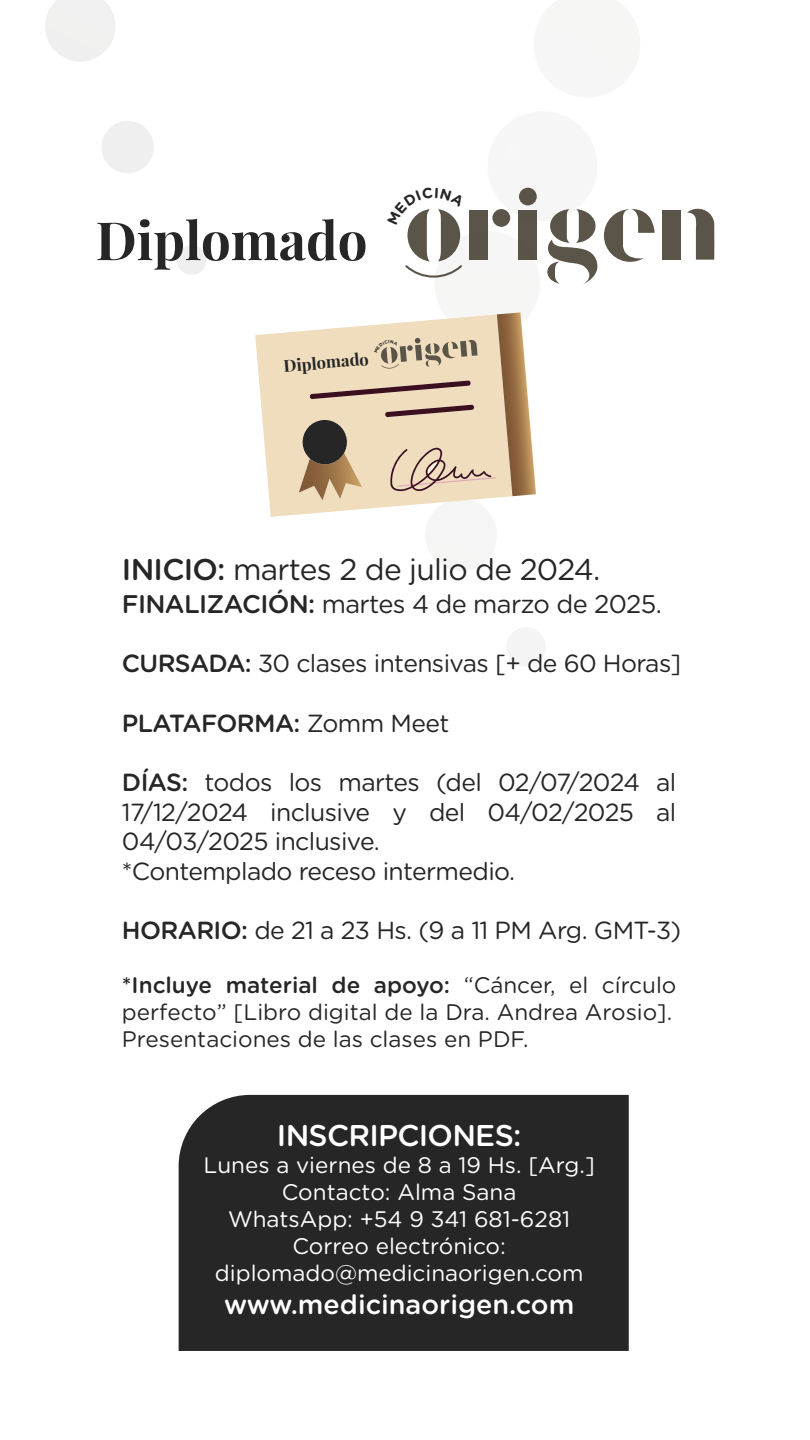
<style>
.page{position:relative;width:810px;height:1440px;background:#fff}
.page>*{position:absolute;margin:0;border:0;box-sizing:border-box;transform-origin:0 0}
.t1{font:700 52.88px "Playfair Display";color:#262626}
.t2{font:30px "Gotham Rounded";letter-spacing:-.025em;color:#262626}
.t3{font:500 30px "Gotham Rounded";letter-spacing:-.025em;color:#fff}
.t4{font:500 27px "Gotham Rounded";color:#fff}
.t5{font:25.5px "Gotham Rounded";letter-spacing:-.025em;color:#262626}
.t6{font:24.75px/29.7px "Gotham Rounded";letter-spacing:-.025em;color:#262626}
.t7{font:500 24.75px "Gotham Rounded";letter-spacing:-.025em;color:#262626}
.t8{font:22.5px/27px "Gotham Rounded";color:#262626}
.t9{font:22.5px/27px "Gotham Rounded";color:#fff;text-align:center}
.t10{font:700 16.58px "Playfair Display";color:#262626}
.s1{font-weight:500}
.s2{font-weight:400}
</style>
<div class="page">
<div style="left:179px;top:1095px;width:450px;height:256px;background:#262626"></div>
<div style="left:469px;top:210px;width:19px;height:50px;background:#5b5549"></div>
<div style="left:519px;top:210px;width:18px;height:50px;background:#5b5549"></div>
<div style="left:492px;top:209px;width:18px;height:18px;background:#5b5549;border-radius:50%"></div>
<svg style="left:547px;top:209px;width:108px;height:75px"></svg>
<div style="left:663px;top:210px;width:18px;height:50px;background:#5b5549"></div>
<svg style="left:687px;top:209px;width:27px;height:51px"></svg>
<div style="left:177px;top:245px;width:29px;height:30px;background:#efefef;border-radius:50%"></div>
<div style="left:101px;top:121px;width:53px;height:52px;background:#efefef;border-radius:50%"></div>
<svg style="left:45px;top:0;width:70px;height:62px"></svg>
<div style="left:488px;top:111px;width:109px;height:110px;background:#f7f6f6;border-radius:50%"></div>
<div style="left:425px;top:499px;width:72px;height:72px;background:#f5f5f5;border-radius:50%"></div>
<div style="left:506px;top:627px;width:40px;height:40px;background:#f4f4f4;border-radius:50%"></div>
<svg style="left:255px;top:331px;width:211px;height:186px;fill:#efddbd"></svg>
<svg style="left:405px;top:209px;width:57px;height:69px"></svg>
<svg style="left:299px;top:312px;width:237px;height:188px;background:#d4c1a6"></svg>
<h1 class="t1" style="left:96px;top:207px;width:273px">Diplomado</h1>
<p class="t10" style="left:283px;top:356px;width:87px;rotate:-5deg">Diplomado</p>
<p class="t2" style="left:122px;top:549px;width:480px"><span class="s1">INICIO:</span> martes 2 de julio de 2024.</p>
<p class="t5" style="left:122px;top:586px;width:542px"><span class="s1">FINALIZACIÓN:</span> martes 4 de marzo de 2025.</p>
<p class="t6" style="left:122px;top:647px;width:561px"><span class="s1">CURSADA:</span> 30 clases intensivas [+ de 60 Horas]</p>
<p class="t7" style="left:122px;top:705px;width:329px">PLATAFORMA: <span class="s2">Zomm Meet</span></p>
<p class="t6" style="left:122px;top:766px;width:556px"><span class="s1">DÍAS:</span> todos los martes (del 02/07/2024 al 17/12/2024 inclusive y del 04/02/2025 al 04/03/2025 inclusive.<br>*Contemplado receso intermedio.</p>
<p class="t6" style="left:122px;top:915px;width:561px"><span class="s1">HORARIO:</span> de 21 a 23 Hs. (9 a 11 PM Arg. GMT-3)</p>
<p class="t8" style="left:122px;top:971px;width:556px"><span class="s1">*Incluye material de apoyo:</span> “Cáncer, el círculo perfecto” [Libro digital de la Dra. Andrea Arosio].<br>Presentaciones de las clases en PDF.</p>
<p class="t3" style="left:277px;top:1114px;width:246px">INSCRIPCIONES:</p>
<p class="t9" style="left:203px;top:1151px;width:393px">Lunes a viernes de 8 a 19 Hs. [Arg.]<br>Contacto: Alma Sana<br>WhatsApp: +54 9 341 681-6281<br>Correo electrónico: diplomado@medicinaorigen.com</p>
<p class="t4" style="left:224px;top:1285px;width:352px">www.medicinaorigen.com</p>
</div>
